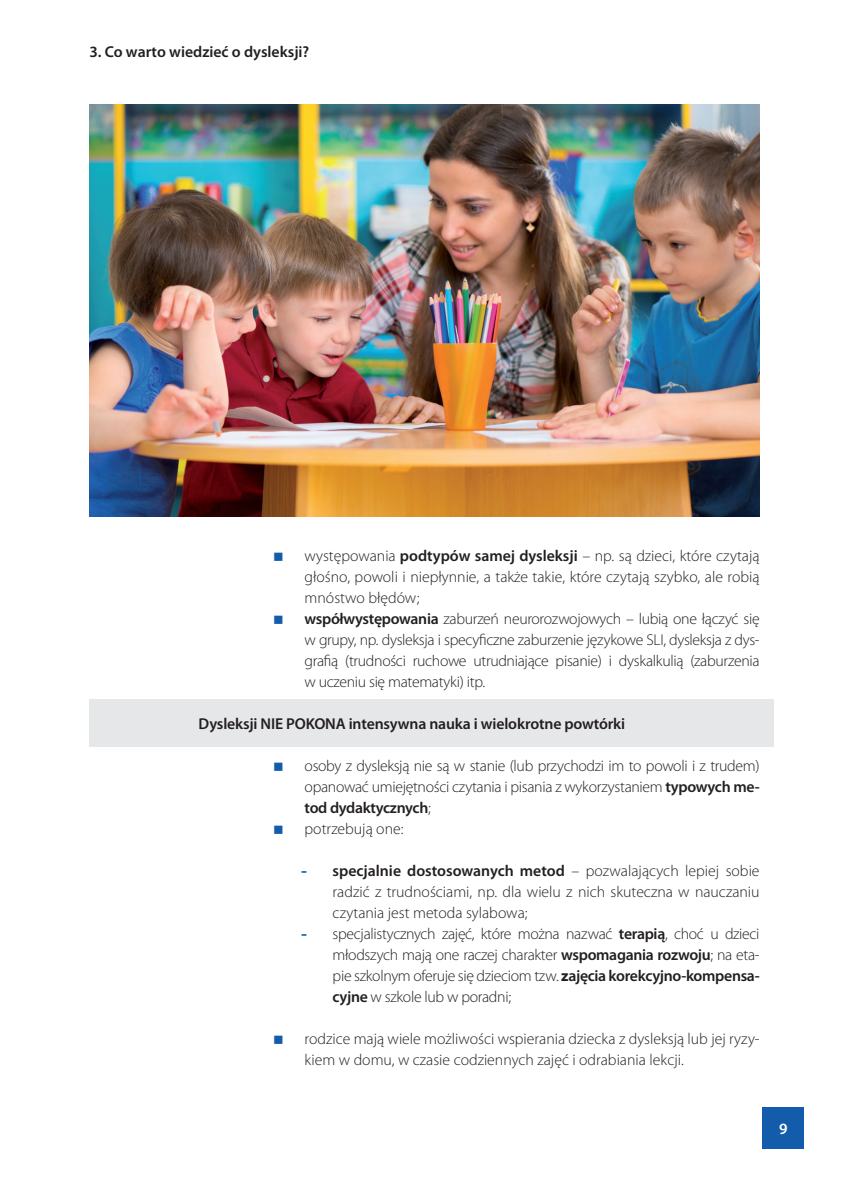
<style>
.page{position:relative;width:849px;height:1196px;background:#fff}
.page>*{position:absolute;margin:0;border:0;box-sizing:border-box;transform-origin:0 0}
.text_-_Lista{font:300 15.75px/21px "Myriad Pro";color:#231f20;text-align:justify}
.myslnik{font:300 15.75px/21px "Myriad Pro";letter-spacing:-.005em;color:#231f20;text-align:justify}
.text{font:600 15.75px "Myriad Pro";letter-spacing:-.01em;color:#231f20}
.zywa_pagina{font:600 15.75px "Myriad Pro";color:#231f20}
.t1{font:600 15.75px "Myriad Pro";color:#fff}
.s1{font-weight:600}
.s2{font-weight:600;font-size:18.9px;color:#135cab}
.s3{font-weight:700}
</style>
<div class="page">
<div style="left:762px;top:1107px;width:42px;height:42px;background:#135cab"></div>
<div style="left:89px;top:699px;width:684px;height:48px;background:#e6e7e9"></div>
<img style="left:89px;top:104px;width:670px;height:412px">
<p class="zywa_pagina" style="left:89px;top:42px;width:221px">3. Co warto wiedzieć o dysleksji?</p>
<p class="text_-_Lista" style="left:304px;top:545px;width:456px">występowania <span class="s1">podtypów samej dysleksji</span> – np. są dzieci, które czytają głośno, powoli i niepłynnie, a także takie, które czytają szybko, ale robią mnóstwo błędów;</p>
<p class="text_-_Lista" style="left:304px;top:608px;width:456px"><span class="s1">współwystępowania</span> zaburzeń neurorozwojowych – lubią one łączyć się w grupy, np. dysleksja i specyficzne zaburzenie językowe SLI, dysleksja z dys&shy;grafią (trudności ruchowe utrudniające pisanie) i dyskalkulią (zaburzenia w uczeniu się matematyki) itp.</p>
<p class="text" style="left:198px;top:714px;width:428px">Dysleksji NIE POKONA intensywna nauka i wielokrotne powtórki</p>
<p class="text_-_Lista" style="left:304px;top:755px;width:456px">osoby z dysleksją nie są w stanie (lub przychodzi im to powoli i z trudem) opanować umiejętności czytania i pisania z wykorzystaniem <span class="s1">typowych me&shy;tod dydaktycznych</span>;</p>
<p class="text_-_Lista" style="left:304px;top:818px;width:100px">potrzebują one:</p>
<p class="myslnik" style="left:332px;top:860px;width:428px;text-indent:-32px"><span class="s2">-</span> <span class="s1">specjalnie dostosowanych metod</span> – pozwalających lepiej sobie radzić z trudnościami, np. dla wielu z nich skuteczna w nauczaniu czytania jest metoda sylabowa;</p>
<p class="myslnik" style="left:332px;top:923px;width:428px;text-indent:-32px"><span class="s2">-</span> specjalistycznych zajęć, które można nazwać <span class="s1">terapią</span>, choć u dzieci młodszych mają one raczej charakter <span class="s1">wspomagania rozwoju</span>; na eta&shy;pie szkolnym oferuje się dzieciom tzw. <span class="s3">z</span><span class="s1">ajęcia korekcyjno-kompensa&shy;cyjne</span> w szkole lub w poradni;</p>
<p class="text_-_Lista" style="left:304px;top:1028px;width:456px">rodzice mają wiele możliwości wspierania dziecka z dysleksją lub jej ryzy&shy;kiem w domu, w czasie codziennych zajęć i odrabiania lekcji.</p>
<p class="t1" style="left:779px;top:1118px;width:10px">9</p>
</div>
